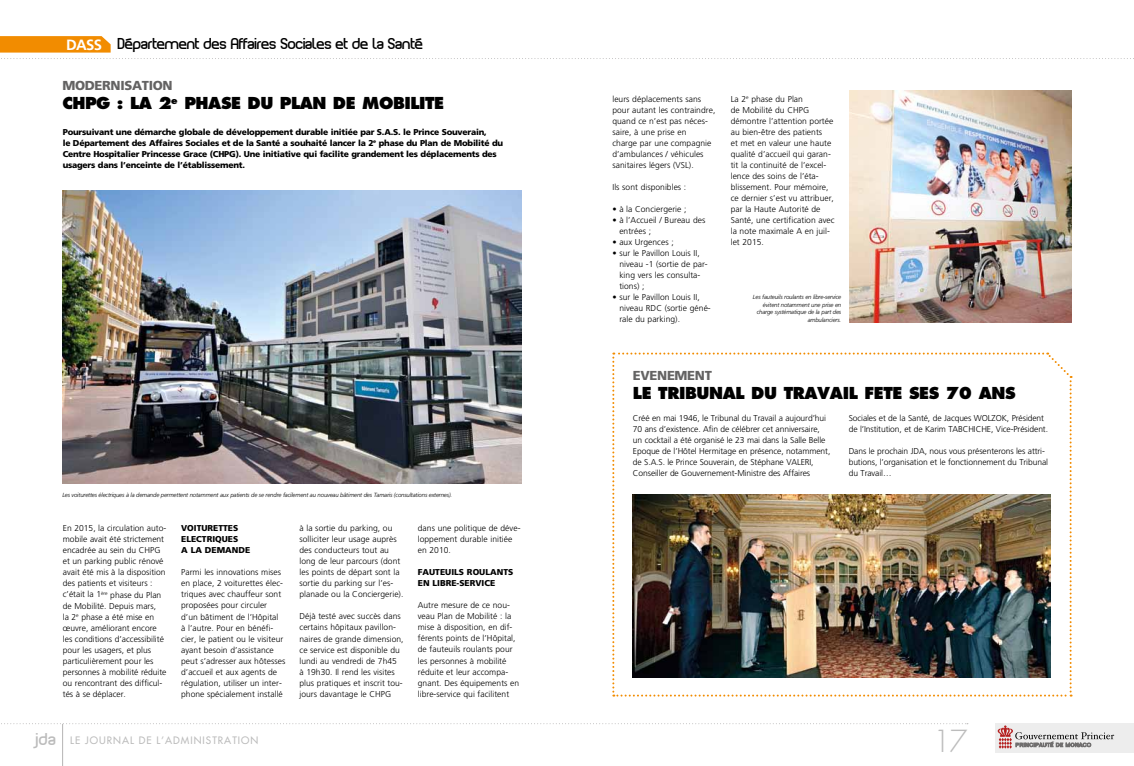
<style>
.page{position:relative;width:1134px;height:766px;background:#fff}
.page>*{position:absolute;margin:0;border:0;box-sizing:border-box;transform-origin:0 0}
.t1{font:300 29.6px "Futura";color:#bcbcbc}
.t2{font:800 16px "Futura";letter-spacing:-.025em;color:#000}
.t3{font:15px "Planet Estyle";letter-spacing:-.035em;color:#000}
.t4{font:900 13px "Frutiger";letter-spacing:-.025em;color:#646363}
.t5{font:10px "Futura";letter-spacing:.1em;color:#bcbcbc}
.t6{font:300 8.5px/11px "Frutiger";letter-spacing:.005em;color:#000}
.t7{font:900 8.5px/11px "Frutiger";letter-spacing:-.025em;color:#000}
.t8{font:900 8.5px/11px "Frutiger";color:#000}
.t9{font:italic 300 6px/7.5px "Frutiger";letter-spacing:-.025em;color:#000;text-align:right}
.s1{font-family:"Frutiger";font-weight:700;font-size:14.9px;color:#fff}
.s2{font-family:"Planet Estyle";font-size:16.2px}
</style>
<div class="page">
<svg style="left:612px;top:352px;width:459px;height:344px"></svg>
<hr style="left:62px;top:723px;width:1px;height:42px;background:#b5b4b4">
<svg style="left:1px;top:723px;width:967px;height:1px"></svg>
<div style="left:995px;top:723px;width:139px;height:30px;background:#ededed"></div>
<svg style="left:998px;top:725px;width:116px;height:23px"></svg>
<svg style="left:0;top:36px;width:1134px;height:23px"></svg>
<img style="left:633px;top:494px;width:417px;height:182px">
<img style="left:849px;top:91px;width:222px;height:231px">
<img style="left:63px;top:190px;width:459px;height:293px">
<h3 class="t3" style="left:66px;top:34px;width:359px"><span class="s1">DASS</span> Département des Affaires Sociales et de la Santé</h3>
<h3 class="t4" style="left:62px;top:78px;width:112px">MODERNISATION</h3>
<h2 class="t2" style="left:62px;top:93px;width:383px">CHPG : LA 2<sup>e</sup> PHASE DU PLAN DE MOBILITE</h2>
<p class="t7" style="left:63px;top:127px;width:442px">Poursuivant une démarche globale de développement durable initiée par S.A.S. le Prince Souverain,<br>le Département des Affaires Sociales et de la Santé a souhaité lancer la 2<sup>e</sup> phase du Plan de Mobilité du Centre Hospitalier Princesse Grace (CHPG). Une initiative qui facilite grandement les déplacements des usagers dans l’enceinte de l’établissement.</p>
<p class="t9" style="left:62px;top:491px;width:391px">Les voiturettes électriques à la demande permettent notamment aux patients de se rendre facilement au nouveau bâtiment des Tamaris (consultations externes).</p>
<p class="t6" style="left:63px;top:523px;width:105px">En 2015, la circulation auto&shy;mobile avait été strictement encadrée au sein du CHPG et un parking public rénové avait été mis à la disposition des patients et visiteurs : c’était la 1<sup>ère</sup> phase du Plan de Mobilité. Depuis mars,<br>la 2<sup>e</sup> phase a été mise en œuvre, améliorant encore les conditions d’accessibilité pour les usagers, et plus particulièrement pour les personnes à mobilité réduite ou rencontrant des difficul&shy;tés à se déplacer.</p>
<p class="t8" style="left:181px;top:522px;width:71px">VOITURETTES<br>ELECTRIQUES<br>A LA DEMANDE</p>
<p class="t6" style="left:181px;top:567px;width:106px">Parmi les innovations mises en place, 2 voiturettes élec&shy;triques avec chauffeur sont proposées pour circuler d’un bâtiment de l’Hôpital<br>à l’autre. Pour en bénéfi&shy;cier, le patient ou le visiteur ayant besoin d’assistance peut s’adresser aux hôtesses d’accueil et aux agents de régulation, utiliser un inter&shy;phone spécialement installé</p>
<p class="t6" style="left:299px;top:523px;width:105px">à la sortie du parking, ou solliciter leur usage auprès des conducteurs tout au long de leur parcours (dont les points de départ sont la sortie du parking sur l’es&shy;planade ou la Conciergerie).</p>
<p class="t6" style="left:299px;top:611px;width:106px">Déjà testé avec succès dans certains hôpitaux pavillon&shy;naires de grande dimension, ce service est disponible du lundi au vendredi de 7h45<br>à 19h30. Il rend les visites plus pratiques et inscrit tou&shy;jours davantage le CHPG</p>
<p class="t6" style="left:418px;top:523px;width:104px">dans une politique de déve&shy;loppement durable initiée en 2010.</p>
<p class="t8" style="left:418px;top:566px;width:97px">FAUTEUILS ROULANTS<br>EN LIBRE-SERVICE</p>
<p class="t6" style="left:418px;top:600px;width:103px">Autre mesure de ce nou&shy;veau Plan de Mobilité : la mise à disposition, en dif&shy;férents points de l’Hôpital, de fauteuils roulants pour les personnes à mobilité réduite et leur accompa&shy;gnant. Des équipements en libre-service qui facilitent</p>
<p class="t6" style="left:612px;top:94px;width:104px">leurs déplacements sans pour autant les contraindre, quand ce n’est pas néces&shy;saire, à une prise en<br>charge par une compagnie d’ambulances / véhicules sanitaires légers (VSL).</p>
<p class="t6" style="left:612px;top:182px;width:75px">Ils sont disponibles :</p>
<p class="t6" style="left:612px;top:204px;width:76px">• à la Conciergerie ;</p>
<p class="t6" style="left:619px;top:215px;width:88px;text-indent:-7px">• à l’Accueil / Bureau des entrées ;</p>
<p class="t6" style="left:612px;top:237px;width:63px">• aux Urgences ;</p>
<p class="t6" style="left:619px;top:248px;width:90px;text-indent:-7px">• sur le Pavillon Louis II, niveau -1 (sortie de par&shy;king vers les consulta&shy;tions) ;</p>
<p class="t6" style="left:619px;top:292px;width:93px;text-indent:-7px">• sur le Pavillon Louis II, niveau RDC (sortie géné&shy;rale du parking).</p>
<p class="t6" style="left:731px;top:94px;width:105px">La 2<sup>e</sup> phase du Plan<br>de Mobilité du CHPG démontre l’attention portée au bien-être des patients<br>et met en valeur une haute qualité d’accueil qui garan&shy;tit la continuité de l’excel&shy;lence des soins de l’éta&shy;blissement. Pour mémoire, ce dernier s’est vu attribuer, par la Haute Autorité de<br>Santé, une certification avec la note maximale A en juil&shy;let 2015.</p>
<p class="t9" style="left:753px;top:293px;width:90px">Les fauteuils roulants en libre-service évitent notamment une prise en charge systématique de la part des ambulanciers.</p>
<h3 class="t4" style="left:633px;top:367px;width:81px">EVENEMENT</h3>
<h2 class="t2" style="left:633px;top:383px;width:384px">LE TRIBUNAL DU TRAVAIL FETE SES 70 ANS</h2>
<p class="t6" style="left:633px;top:413px;width:199px">Créé en mai 1946, le Tribunal du Travail a aujourd’hui 70 ans d’existence. Afin de célébrer cet anniversaire, un cocktail a été organisé le 23 mai dans la Salle Belle Epoque de l’Hôtel Hermitage en présence, notamment, de S.A.S. le Prince Souverain, de Stéphane VALERI, Conseiller de Gouvernement-Ministre des Affaires</p>
<p class="t6" style="left:849px;top:413px;width:201px">Sociales et de la Santé, de Jacques WOLZOK, Président de l’Institution, et de Karim TABCHICHE, Vice-Président.</p>
<p class="t6" style="left:849px;top:446px;width:201px">Dans le prochain JDA, nous vous présenterons les attri&shy;butions, l’organisation et le fonctionnement du Tribunal du Travail…</p>
<p class="t5" style="left:34px;top:733px;width:226px"><span class="s2">jda</span> LE JOURNAL DE L’ADMINISTRATION</p>
<h1 class="t1" style="left:933px;top:722px;width:36px">17</h1>
</div>
